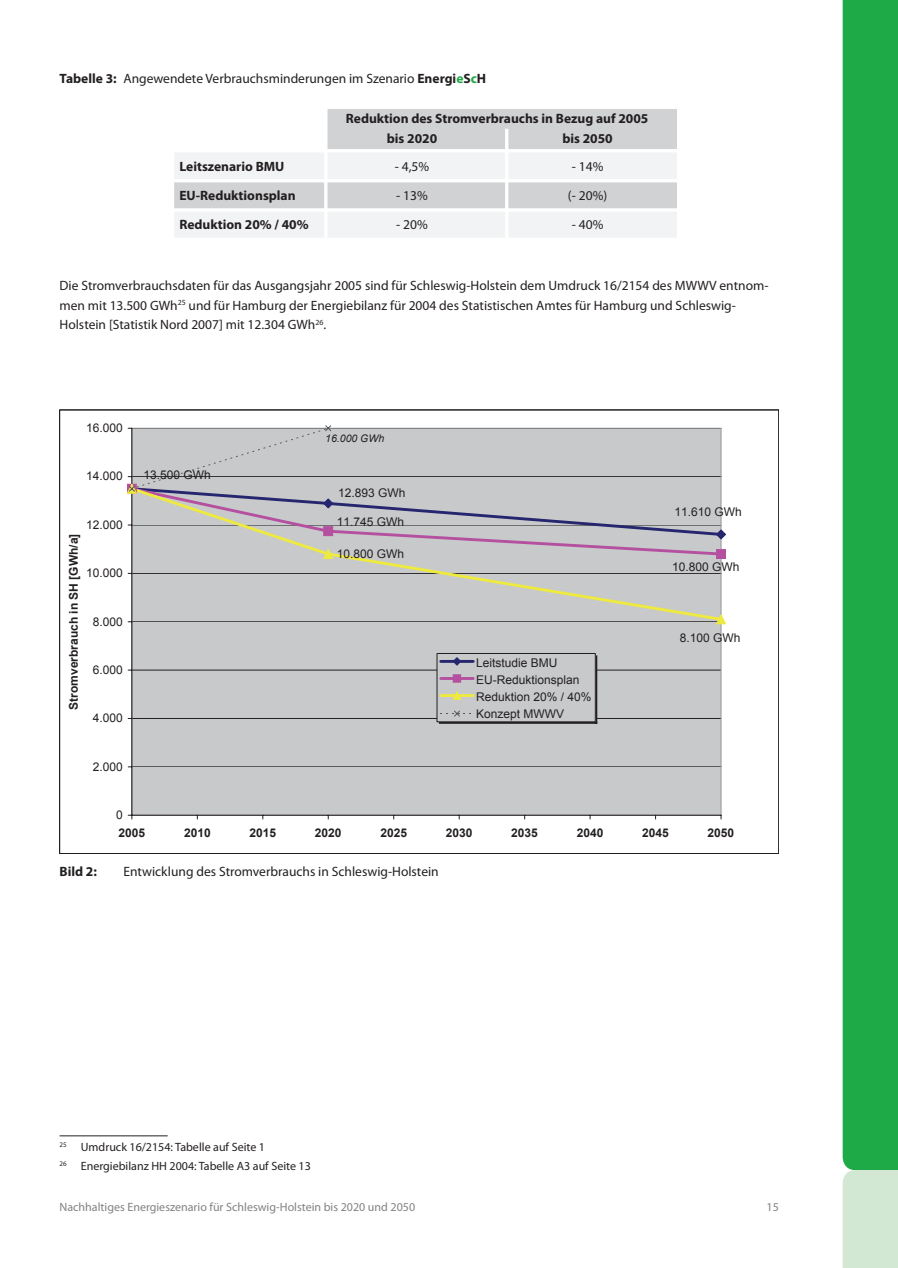
<style>
.page{position:relative;width:898px;height:1268px;background:#fff}
.page>*{position:absolute;margin:0;border:0;box-sizing:border-box;transform-origin:0 0}
.t1{font:13.5px/19.5px "Myriad Pro";color:#231f20}
.t2{font:700 13.5px/19.8px "Myriad Pro";color:#231f20}
.t3{font:12px/17.1px "Arial";color:#231f20}
.t4{font:12px/19.2px "Myriad Pro";color:#231f20}
.t5{font:700 12px "Arial";color:#231f20}
.t6{font:12px "Myriad Pro";color:#808285}
.t7{font:italic 10.5px "Arial";color:#231f20}
.s1{font-weight:700}
.s2{font-weight:700;color:#1faa48}
</style>
<div class="page">
<div style="left:842px;top:0;width:55px;height:1169px;background:#1faa48"></div>
<div style="left:842px;top:1169px;width:55px;height:98px;background:#d3e8d2"></div>
<div style="left:327px;top:109px;width:349px;height:40px;background:#d1d2d4"></div>
<svg style="left:174px;top:153px;width:502px;height:84px"></svg>
<hr style="left:505px;top:129px;width:3px;height:20px;background:#fff">
<hr style="left:324px;top:152px;width:3px;height:27px;background:#fff">
<hr style="left:505px;top:152px;width:3px;height:27px;background:#fff">
<hr style="left:324px;top:182px;width:3px;height:26px;background:#fff">
<hr style="left:505px;top:182px;width:3px;height:26px;background:#fff">
<hr style="left:174px;top:179px;width:502px;height:3px;background:#fff">
<svg style="left:174px;top:208px;width:502px;height:4px"></svg>
<hr style="left:324px;top:212px;width:3px;height:26px;background:#fff">
<hr style="left:505px;top:212px;width:3px;height:26px;background:#fff">
<hr style="left:60px;top:1135px;width:108px;height:1px;background:#231f20">
<div style="left:132px;top:622px;width:589px;height:194px;background:#c8c9cb"></div>
<hr style="left:131px;top:428px;width:1px;height:387px;background:#231f20">
<hr style="left:132px;top:814px;width:588px;height:1px;background:#231f20">
<svg style="left:128px;top:559px;width:594px;height:63px"></svg>
<svg style="left:715px;top:614px;width:10px;height:10px"></svg>
<svg style="left:127px;top:425px;width:598px;height:134px"></svg>
<hr style="left:595px;top:655px;width:2px;height:68px;background:#231f20">
<hr style="left:439px;top:721px;width:158px;height:2px;background:#231f20">
<div style="left:437px;top:653px;width:158px;height:68px;background:#c8c9cb"></div>
<div style="left:437px;top:653px;width:158px;height:68px;border:1px solid #231f20"></div>
<hr style="left:440px;top:659px;width:33px;height:3px;background:#25266d">
<svg style="left:451px;top:657px;width:11px;height:9px"></svg>
<hr style="left:440px;top:677px;width:33px;height:2px;background:#b4509f">
<div style="left:453px;top:674px;width:7px;height:8px;background:#b4509f"></div>
<div style="left:452px;top:674px;width:9px;height:8px;border:1px solid #b4509f"></div>
<hr style="left:440px;top:694px;width:33px;height:3px;background:#eeea3f">
<svg style="left:451px;top:691px;width:11px;height:9px"></svg>
<svg style="left:440px;top:710px;width:31px;height:7px"></svg>
<p class="t1" style="left:60px;top:70px;width:428px"><span class="s1">Tabelle 3:</span> Angewendete Verbrauchsminderungen im Szenario <span class="s1">Energi</span><span class="s2">e</span><span class="s1">S</span><span class="s2">c</span><span class="s1">H</span></p>
<p class="t2" style="left:386px;top:110px;width:263px;text-indent:-41px">Reduktion des Stromverbrauchs in Bezug auf 2005 bis 2020</p>
<p class="t2" style="left:562px;top:130px;width:52px">bis 2050</p>
<p class="t2" style="left:179px;top:157px;width:106px">Leitszenario BMU</p>
<p class="t1" style="left:394px;top:157px;width:36px">- 4,5%</p>
<p class="t1" style="left:571px;top:157px;width:33px">- 14%</p>
<p class="t2" style="left:179px;top:187px;width:118px">EU-Reduktionsplan</p>
<p class="t1" style="left:396px;top:187px;width:33px">- 13%</p>
<p class="t1" style="left:567px;top:187px;width:41px">(- 20%)</p>
<p class="t2" style="left:179px;top:215px;width:131px">Reduktion 20% / 40%</p>
<p class="t1" style="left:396px;top:216px;width:33px">- 20%</p>
<p class="t1" style="left:571px;top:216px;width:33px">- 40%</p>
<p class="t1" style="left:60px;top:277px;width:710px">Die Stromverbrauchsdaten für das Ausgangsjahr 2005 sind für Schleswig-Holstein dem Umdruck 16/2154 des MWWV entnom&shy;men mit 13.500 GWh<sup>25</sup> und für Hamburg der Energiebilanz für 2004 des Statistischen Amtes für Hamburg und Schleswig-<br>Holstein [Statistik Nord 2007] mit 12.304 GWh<sup>26</sup>.</p>
<p class="t3" style="left:86px;top:419px;width:38px">16.000</p>
<p class="t3" style="left:86px;top:467px;width:38px">14.000</p>
<p class="t3" style="left:86px;top:516px;width:38px">12.000</p>
<p class="t5" style="left:67px;top:709px;width:177px;rotate:-90deg">Stromverbrauch in SH [GWh/a]</p>
<p class="t3" style="left:86px;top:564px;width:38px">10.000</p>
<p class="t3" style="left:93px;top:612px;width:31px">8.000</p>
<p class="t3" style="left:93px;top:661px;width:31px">6.000</p>
<p class="t3" style="left:93px;top:709px;width:31px">4.000</p>
<p class="t3" style="left:93px;top:757px;width:31px">2.000</p>
<p class="t3" style="left:116px;top:806px;width:8px">0</p>
<p class="t3" style="left:143px;top:466px;width:69px">13.500 GWh</p>
<p class="t7" style="left:325px;top:432px;width:60px">16.000 GWh</p>
<p class="t3" style="left:338px;top:484px;width:69px">12.893 GWh</p>
<p class="t3" style="left:337px;top:513px;width:69px">11.745 GWh</p>
<p class="t3" style="left:337px;top:545px;width:69px">10.800 GWh</p>
<p class="t3" style="left:476px;top:653px;width:117px">Leitstudie BMU<br>EU-Reduktionsplan<br>Reduktion 20% / 40%<br>Konzept MWWV</p>
<p class="t3" style="left:674px;top:503px;width:69px">11.610 GWh</p>
<p class="t3" style="left:671px;top:558px;width:69px">10.800 GWh</p>
<p class="t3" style="left:679px;top:629px;width:62px">8.100 GWh</p>
<p class="t5" style="left:118px;top:826px;width:28px">2005</p>
<p class="t5" style="left:184px;top:826px;width:28px">2010</p>
<p class="t5" style="left:249px;top:826px;width:28px">2015</p>
<p class="t5" style="left:315px;top:826px;width:28px">2020</p>
<p class="t5" style="left:380px;top:826px;width:28px">2025</p>
<p class="t5" style="left:445px;top:826px;width:28px">2030</p>
<p class="t5" style="left:511px;top:826px;width:28px">2035</p>
<p class="t5" style="left:576px;top:826px;width:28px">2040</p>
<p class="t5" style="left:642px;top:826px;width:28px">2045</p>
<p class="t5" style="left:707px;top:826px;width:28px">2050</p>
<p class="t2" style="left:60px;top:862px;width:39px">Bild 2:</p>
<p class="t1" style="left:123px;top:862px;width:317px">Entwicklung des Stromverbrauchs in Schleswig-Holstein</p>
<p class="t4" style="left:60px;top:1137px;width:253px"><sup>25</sup> Umdruck 16/2154: Tabelle auf Seite 1<br><sup>26</sup> Energiebilanz HH 2004: Tabelle A3 auf Seite 13</p>
<p class="t6" style="left:60px;top:1202px;width:357px">Nachhaltiges Energieszenario für Schleswig-Holstein bis 2020 und 2050</p>
<p class="t6" style="left:766px;top:1202px;width:14px">15</p>
</div>
